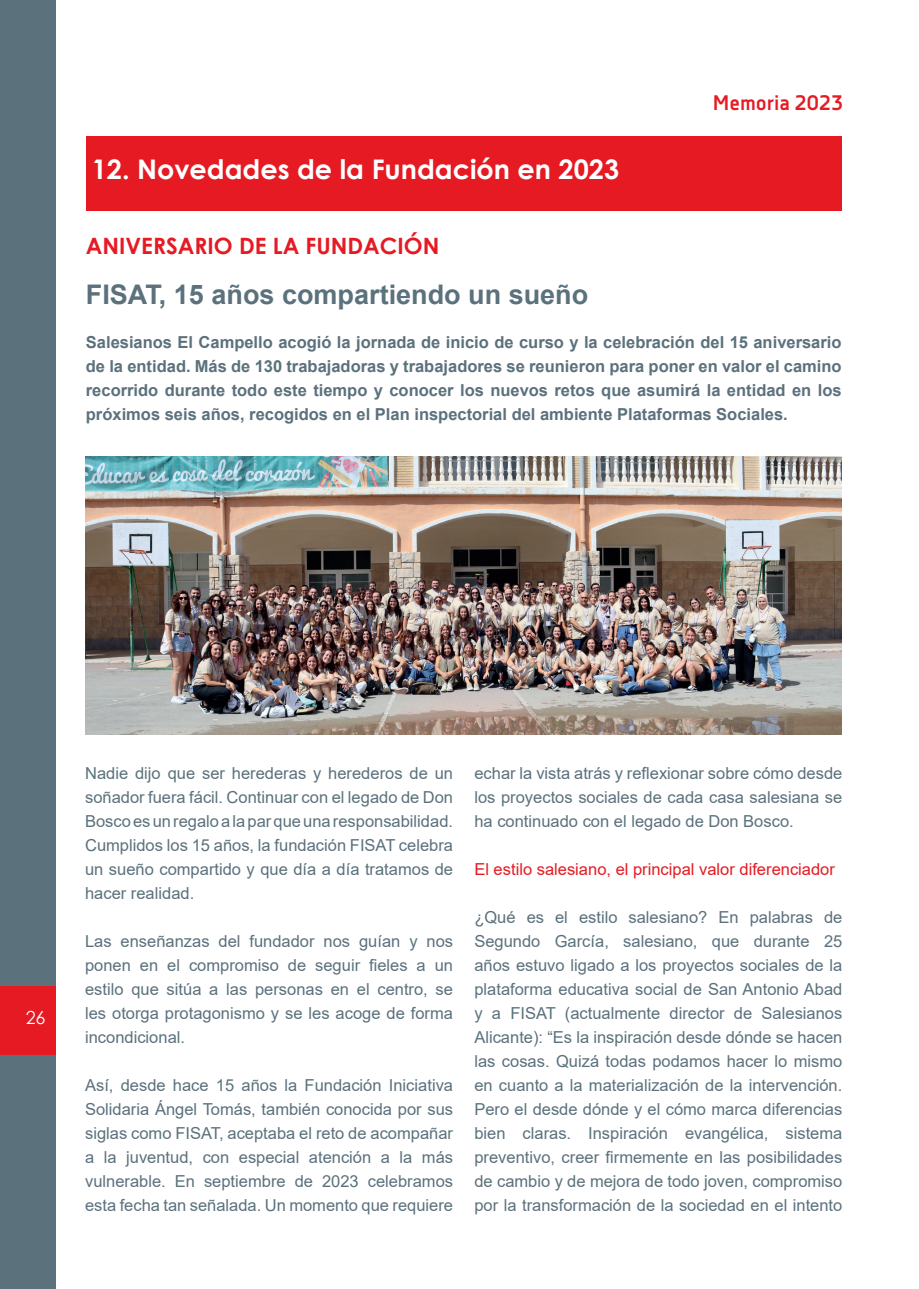
<style>
.page{position:relative;width:919px;height:1289px;background:#fff}
.page>*{position:absolute;margin:0;border:0;box-sizing:border-box;transform-origin:0 0}
.t1{font:700 27px "Century Gothic";color:#fff}
.t2{font:700 27px "Arial";color:#5b717c}
.t3{font:700 22.5px "Century Gothic";color:#e51a23}
.t4{font:700 21px "Decima Nova Pro";color:#e51a23}
.t5{font:18px "Century Gothic";color:#fff}
.t6{font:16.5px/24px "Arial";color:#5b717c;text-align:justify}
.t7{font:700 16.5px/24px "Arial";color:#5b717c;text-align:justify}
.t8{font:16.5px "Arial";color:#e51a23}
</style>
<div class="page">
<div style="left:86px;top:136px;width:755px;height:75px;background:#e51a23"></div>
<img style="left:86px;top:456px;width:755px;height:278px">
<div style="left:0;top:0;width:56px;height:1288px;background:#5b717c"></div>
<div style="left:0;top:986px;width:56px;height:68px;background:#e51a23"></div>
<p class="t1" style="left:92px;top:148px;width:529px">12. Novedades de la Fundación en 2023</p>
<p class="t4" style="left:713px;top:90px;width:132px">Memoria 2023</p>
<p class="t3" style="left:86px;top:229px;width:355px">ANIVERSARIO DE LA FUNDACIÓN</p>
<p class="t2" style="left:86px;top:276px;width:504px">FISAT, 15 años compartiendo un sueño</p>
<p class="t7" style="left:86px;top:330px;width:757px">Salesianos El Campello acogió la jornada de inicio de curso y la celebración del 15 aniversario de la entidad. Más de 130 trabajadoras y trabajadores se reunieron para poner en valor el camino recorrido durante todo este tiempo y conocer los nuevos retos que asumirá la entidad en los próximos seis años, recogidos en el Plan inspectorial del ambiente Plataformas Sociales.</p>
<p class="t5" style="left:26px;top:1004px;width:21px">26</p>
<p class="t6" style="left:85px;top:761px;width:369px">Nadie dijo que ser herederas y herederos de un soñador fuera fácil. Continuar con el legado de Don Bosco es un regalo a la par que una responsabilidad.<br>Cumplidos los 15 años, la fundación FISAT celebra un sueño compartido y que día a día tratamos de hacer realidad.</p>
<p class="t6" style="left:85px;top:929px;width:369px">Las enseñanzas del fundador nos guían y nos ponen en el compromiso de seguir fieles a un estilo que sitúa a las personas en el centro, se les otorga protagonismo y se les acoge de forma incondicional.</p>
<p class="t6" style="left:85px;top:1073px;width:369px">Así, desde hace 15 años la Fundación Iniciativa Solidaria Ángel Tomás, también conocida por sus siglas como FISAT, aceptaba el reto de acompañar a la juventud, con especial atención a la más vulnerable. En septiembre de 2023 celebramos esta fecha tan señalada. Un momento que requiere</p>
<p class="t6" style="left:474px;top:761px;width:369px">echar la vista atrás y reflexionar sobre cómo desde los proyectos sociales de cada casa salesiana se ha continuado con el legado de Don Bosco.</p>
<p class="t8" style="left:474px;top:858px;width:362px">El estilo salesiano, el principal valor diferenciador</p>
<p class="t6" style="left:474px;top:905px;width:369px">¿Qué es el estilo salesiano? En palabras de Segundo García, salesiano, que durante 25 años estuvo ligado a los proyectos sociales de la plataforma educativa social de San Antonio Abad y a FISAT (actualmente director de Salesianos Alicante): “Es la inspiración desde dónde se hacen las cosas. Quizá todas podamos hacer lo mismo en cuanto a la materialización de la intervención.<br>Pero el desde dónde y el cómo marca diferencias bien claras. Inspiración evangélica, sistema preventivo, creer firmemente en las posibilidades de cambio y de mejora de todo joven, compromiso por la transformación de la sociedad en el intento</p>
</div>
